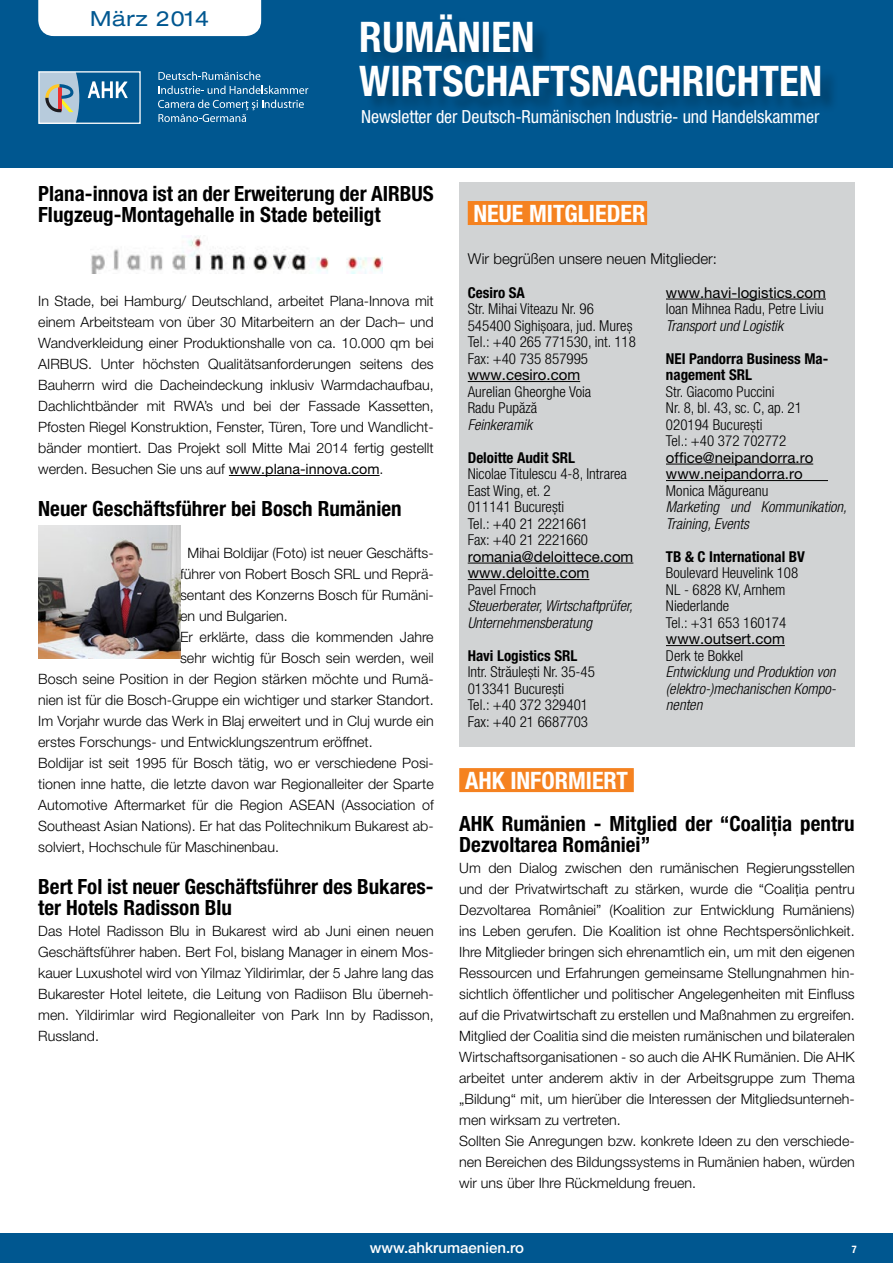
<style>
.page{position:relative;width:893px;height:1263px;background:#fff}
.page>*{position:absolute;margin:0;border:0;box-sizing:border-box;transform-origin:0 0}
.t1{font:700 condensed 42.3px/44px "Helvetica Neue LT Pro";color:#fff}
.t2{font:700 condensed 24px "Helvetica Neue LT Pro";color:#fff}
.t3{font:700 condensed 21px/21px "Helvetica Neue LT Pro";color:#000}
.t4{font:expanded 20.85px "Helvetica Neue LT Pro";letter-spacing:.03em;color:#005790}
.t5{font:condensed 18px "Helvetica Neue LT Pro";letter-spacing:-.005em;color:#fff}
.t6{font:300 condensed 15px/16.5px "Helvetica Neue LT Pro";color:#000}
.t7{font:italic 300 condensed 15px/16.5px "Helvetica Neue LT Pro";color:#000}
.t8{font:15px/16.5px "Helvetica Neue LT Pro";color:#000}
.t9{font:700 condensed 15px/16.5px "Helvetica Neue LT Pro";color:#000}
.t10{font:300 15px "Helvetica Neue LT Pro";color:#000}
.t11{font:500 15px "Helvetica Neue LT Pro";color:#fff}
.t12{font:300 14.25px/21px "Helvetica Neue LT Pro";color:#000;text-align:justify}
.t13{font:700 condensed 10.5px "Helvetica Neue LT Pro";color:#fff}
.s1{font-weight:400}
</style>
<div class="page">
<div style="left:0;top:1233px;width:893px;height:30px;background:#005790"></div>
<div style="left:0;top:0;width:893px;height:168px;background:#005790"></div>
<div style="left:38px;top:0;width:223px;height:36px;background:#fff"></div>
<div style="left:40px;top:72px;width:100px;height:51px;background:#b7cbdc"></div>
<svg style="left:45px;top:73px;width:94px;height:49px"></svg>
<div style="left:38px;top:71px;width:103px;height:53px;border:1px solid #fff"></div>
<svg style="left:158px;top:72px;width:102px;height:8px"></svg>
<svg style="left:159px;top:86px;width:149px;height:8px"></svg>
<svg style="left:158px;top:100px;width:146px;height:22px"></svg>
<div style="left:363px;top:16px;width:476px;height:99px;background:#000;opacity:.25"></div>
<hr style="left:229px;top:475px;width:151px;height:1px;background:#000">
<img style="left:91px;top:235px;width:292px;height:38px">
<img style="left:39px;top:525px;width:141px;height:133px">
<div style="left:459px;top:768px;width:175px;height:24px;background:#f58220"></div>
<div style="left:459px;top:183px;width:396px;height:564px;background:#d1d3d4"></div>
<div style="left:468px;top:201px;width:179px;height:24px;background:#f58220"></div>
<hr style="left:468px;top:381px;width:112px;height:1px;background:#000">
<hr style="left:468px;top:563px;width:165px;height:1px;background:#000">
<hr style="left:468px;top:579px;width:121px;height:1px;background:#000">
<hr style="left:666px;top:299px;width:160px;height:1px;background:#000">
<hr style="left:666px;top:464px;width:147px;height:1px;background:#000">
<hr style="left:666px;top:480px;width:162px;height:1px;background:#000">
<hr style="left:666px;top:645px;width:119px;height:1px;background:#000">
<h3 class="t4" style="left:90px;top:7px;width:120px">März 2014</h3>
<h1 class="t1" style="left:359px;top:14px;width:464px">Rumänien<br>Wirtschaftsnachrichten</h1>
<p class="t5" style="left:361px;top:106px;width:460px">Newsletter der Deutsch-Rumänischen Industrie- und Handelskammer</p>
<h3 class="t3" style="left:38px;top:183px;width:385px">Plana-innova ist an der Erweiterung der AI RBUS<br>Flugzeug-Montagehalle in Stade beteiligt</h3>
<p class="t12" style="left:38px;top:290px;width:397px">In Stade, bei Hamburg/ Deutschland, arbeitet Plana-Innova mit einem Arbeitsteam von über 30 Mitarbeitern an der Dach– und Wandverkleidung einer Produktionshalle von ca. 10.000 qm bei AIRBUS. Unter höchsten Qualitätsanforderungen seitens des Bauherrn wird die Dacheindeckung inklusiv Warmdachaufbau, Dachlichtbänder mit RWA’s und bei der Fassade Kassetten, Pfosten Riegel Konstruktion, Fenster, Türen, Tore und Wandlicht&shy;bänder montiert. Das Projekt soll Mitte Mai 2014 fertig gestellt werden. Besuchen Sie uns auf <span class="s1">www.plana-innova.com</span>.</p>
<h3 class="t3" style="left:38px;top:498px;width:365px">Neuer Geschäftsführer bei Bosch Rumänien</h3>
<p class="t12" style="left:187px;top:542px;width:248px">Mihai Boldijar (Foto) ist neuer Geschäfts-</p>
<p class="t12" style="left:180px;top:563px;width:255px">führer von Robert Bosch SRL und Reprä-</p>
<p class="t12" style="left:180px;top:584px;width:255px">sentant des Konzerns Bosch für Rumäni-</p>
<p class="t12" style="left:180px;top:605px;width:109px">en und Bulgarien.</p>
<p class="t12" style="left:180px;top:626px;width:255px">Er erklärte, dass die kommenden Jahre</p>
<p class="t12" style="left:180px;top:647px;width:255px">sehr wichtig für Bosch sein werden, weil</p>
<p class="t12" style="left:38px;top:668px;width:397px">Bosch seine Position in der Region stärken möchte und Rumä-</p>
<p class="t12" style="left:38px;top:689px;width:397px">nien ist für die Bosch-Gruppe ein wichtiger und starker Standort.</p>
<p class="t12" style="left:38px;top:710px;width:397px">Im Vorjahr wurde das Werk in Blaj erweitert und in Cluj wurde ein</p>
<p class="t12" style="left:38px;top:731px;width:336px">erstes Forschungs- und Entwicklungszentrum eröffnet.</p>
<p class="t12" style="left:38px;top:752px;width:397px">Boldijar ist seit 1995 für Bosch tätig, wo er verschiedene Posi-</p>
<p class="t12" style="left:38px;top:773px;width:397px">tionen inne hatte, die letzte davon war Regionalleiter der Sparte</p>
<p class="t12" style="left:38px;top:794px;width:397px">Automotive Aftermarket für die Region ASEAN (Association of</p>
<p class="t12" style="left:38px;top:815px;width:397px">Southeast Asian Nations). Er hat das Politechnikum Bukarest ab-</p>
<p class="t12" style="left:38px;top:836px;width:242px">solviert, Hochschule für Maschinenbau.</p>
<h3 class="t3" style="left:38px;top:876px;width:397px">Bert Fol ist neuer Geschäftsführer des Bukares&shy;ter Hotels Radisson Blu</h3>
<p class="t12" style="left:38px;top:920px;width:397px">Das Hotel Radisson Blu in Bukarest wird ab Juni einen neuen Geschäftsführer haben. Bert Fol, bislang Manager in einem Mos&shy;kauer Luxushotel wird von Yilmaz Yildirimlar, der 5 Jahre lang das Bukarester Hotel leitete, die Leitung von Radiison Blu überneh&shy;men. Yildirimlar wird Regionalleiter von Park Inn by Radisson, Russland.</p>
<h2 class="t2" style="left:473px;top:199px;width:168px">Neue Mitglieder</h2>
<p class="t10" style="left:468px;top:249px;width:251px">Wir begrüßen unsere neuen Mitglieder:</p>
<p class="t9" style="left:468px;top:284px;width:50px">Cesiro SA</p>
<p class="t6" style="left:468px;top:300px;width:170px">Str. Mihai Viteazu Nr. 96<br>545400 Sighișoara, jud. Mureș<br>Tel.: +40 265 771530, int. 118<br>Fax: +40 735 857995</p>
<p class="t8" style="left:468px;top:366px;width:114px">www.cesiro.com</p>
<p class="t6" style="left:468px;top:383px;width:125px">Aurelian Gheorghe Voia<br>Radu Pupăză</p>
<p class="t7" style="left:468px;top:416px;width:66px">Feinkeramik</p>
<p class="t9" style="left:468px;top:449px;width:109px">Deloitte Audit SRL</p>
<p class="t6" style="left:468px;top:465px;width:161px">Nicolae Titulescu 4-8, Intrarea<br>East Wing, et. 2<br>011141 București<br>Tel.: +40 21 2221661<br>Fax: +40 21 2221660</p>
<p class="t8" style="left:468px;top:548px;width:167px">romania@deloittece.com www.deloitte.com</p>
<p class="t6" style="left:468px;top:581px;width:70px">Pavel Frnoch</p>
<p class="t7" style="left:468px;top:598px;width:166px">Steuerberater, Wirtschaftprüfer,<br>Unternehmensberatung</p>
<p class="t9" style="left:468px;top:647px;width:111px">Havi Logistics SRL</p>
<p class="t6" style="left:468px;top:663px;width:129px">Intr. Străulești Nr. 35-45<br>013341 București<br>Tel.: +40 372 329401<br>Fax: +40 21 6687703</p>
<p class="t8" style="left:666px;top:284px;width:161px">www.havi-logistics.com</p>
<p class="t6" style="left:666px;top:300px;width:159px">Ioan Mihnea Radu, Petre Liviu</p>
<p class="t7" style="left:666px;top:317px;width:119px">Transport und Logistik</p>
<p class="t9" style="left:666px;top:350px;width:164px">NEI Pandorra Business Ma&shy;nagement SRL</p>
<p class="t6" style="left:666px;top:383px;width:137px">Str. Giacomo Puccini<br>Nr. 8, bl. 43, sc. C, ap. 21<br>020194 București<br>Tel.: +40 372 702772</p>
<p class="t8" style="left:666px;top:449px;width:149px">office@neipandorra.ro www.neipandorra.ro</p>
<p class="t6" style="left:666px;top:482px;width:104px">Monica Măgureanu</p>
<p class="t7" style="left:666px;top:499px;width:182px">Marketing und Kommunikation,<br>Training, Events</p>
<p class="t9" style="left:666px;top:548px;width:141px">TB &amp; C International BV</p>
<p class="t6" style="left:666px;top:564px;width:134px">Boulevard Heuvelink 108<br>NL - 6828 KV, Arnhem<br>Niederlande<br>Tel.: +31 653 160174</p>
<p class="t8" style="left:666px;top:630px;width:120px">www.outsert.com</p>
<p class="t6" style="left:666px;top:647px;width:79px">Derk te Bokkel</p>
<p class="t7" style="left:666px;top:664px;width:171px;text-align:justify">Entwicklung und Produktion von (elektro-)mechanischen Kompo&shy;nenten</p>
<h2 class="t2" style="left:465px;top:766px;width:165px">AHK informiert</h2>
<h3 class="t3" style="left:459px;top:813px;width:397px">AHK Rumänien - Mitglied der “Coaliția pentru<br>Dezvoltarea României”</h3>
<p class="t12" style="left:459px;top:857px;width:397px;text-align:left">Um den Dialog zwischen den rumänischen Regierungsstellen und der Privatwirtschaft zu stärken, wurde die “Coaliția pentru Dezvoltarea României” (Koalition zur Entwicklung Rumäniens) ins Leben gerufen. Die Koalition ist ohne Rechtspersönlichkeit.<br>Ihre Mitglieder bringen sich ehrenamtlich ein, um mit den eigenen Ressourcen und Erfahrungen gemeinsame Stellungnahmen hin&shy;sichtlich öffentlicher und politischer Angelegenheiten mit Einfluss auf die Privatwirtschaft zu erstellen und Maßnahmen zu ergreifen.<br>Mitglied der Coalitia sind die meisten rumänischen und bilateralen Wirtschaftsorganisationen - so auch die AHK Rumänien. Die AHK arbeitet unter anderem aktiv in der Arbeitsgruppe zum Thema „Bildung“ mit, um hierüber die Interessen der Mitgliedsunterneh&shy;men wirksam zu vertreten.<br>Sollten Sie Anregungen bzw. konkrete Ideen zu den verschiede&shy;nen Bereichen des Bildungssystems in Rumänien haben, würden wir uns über Ihre Rückmeldung freuen.</p>
<p class="t11" style="left:370px;top:1239px;width:156px">www.ahkrumaenien.ro</p>
<p class="t13" style="left:852px;top:1242px;width:6px">7</p>
</div>
